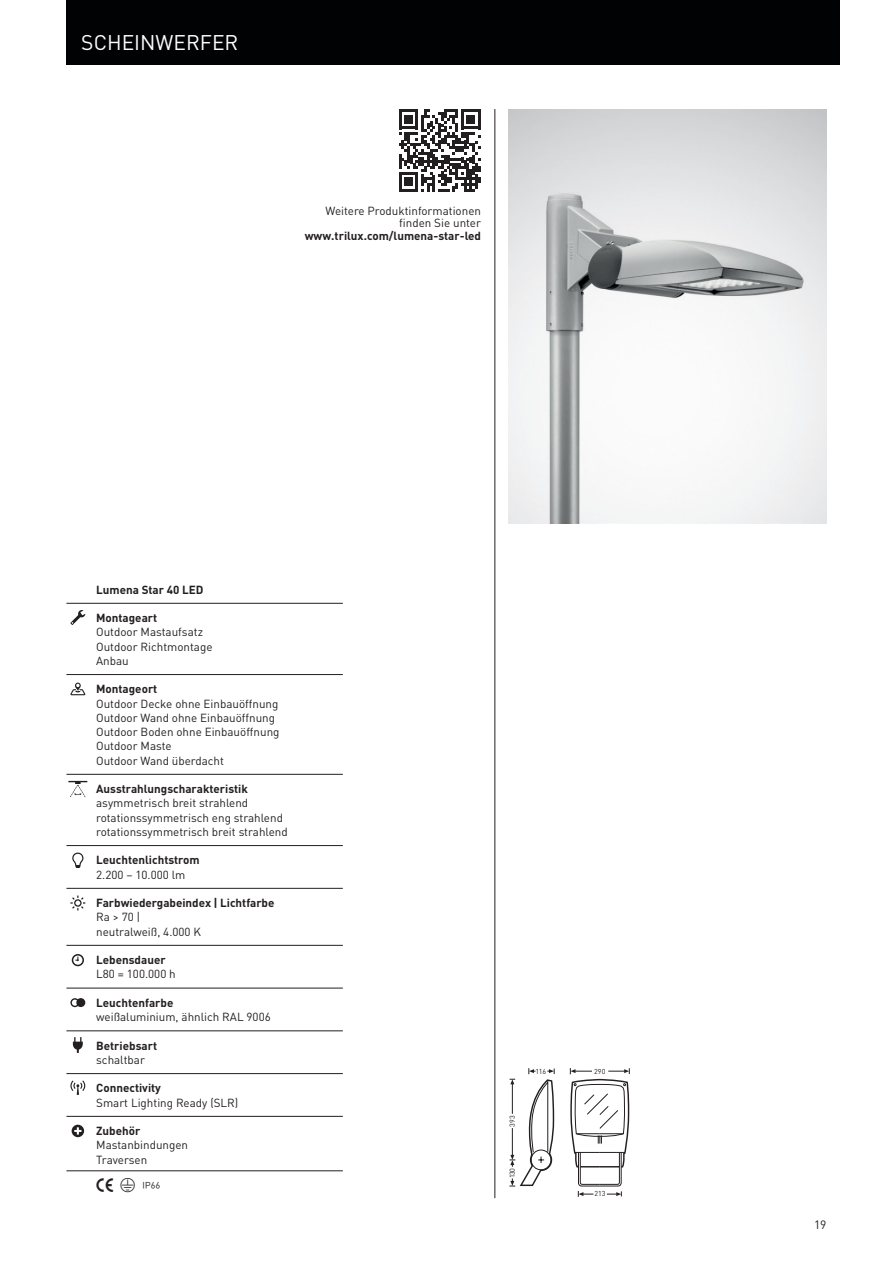
<style>
.page{position:relative;width:893px;height:1263px;background:#fff}
.page>*{position:absolute;margin:0;border:0;box-sizing:border-box;transform-origin:0 0}
.t1{font:21px "Trilux DIN";color:#fff}
.t2{font:17.25px "Trilux Picto";color:#231f20}
.t3{font:12px "Trilux DIN";color:#231f20}
.t4{font:11.7px/14.2px "Trilux DIN";color:#231f20}
.t5{font:700 11.7px "Trilux DIN";color:#231f20}
.t6{font:7.2px "DIN";color:#231f20}
</style>
<div class="page">
<div style="left:66px;top:0;width:774px;height:65px;background:#010203"></div>
<hr style="left:495px;top:109px;width:1px;height:1089px;background:#231f20">
<img style="left:509px;top:109px;width:317px;height:415px">
<svg style="left:509px;top:1068px;width:121px;height:129px"></svg>
<hr style="left:66px;top:603px;width:277px;height:1px;background:#231f20">
<hr style="left:66px;top:674px;width:277px;height:1px;background:#231f20">
<hr style="left:66px;top:774px;width:277px;height:1px;background:#231f20">
<hr style="left:66px;top:845px;width:277px;height:1px;background:#231f20">
<hr style="left:66px;top:888px;width:277px;height:1px;background:#231f20">
<hr style="left:66px;top:945px;width:277px;height:1px;background:#231f20">
<hr style="left:66px;top:988px;width:277px;height:1px;background:#231f20">
<hr style="left:66px;top:1030px;width:277px;height:1px;background:#231f20">
<hr style="left:66px;top:1073px;width:277px;height:1px;background:#231f20">
<hr style="left:66px;top:1116px;width:277px;height:1px;background:#231f20">
<hr style="left:66px;top:1170px;width:277px;height:1px;background:#231f20">
<svg style="left:70px;top:610px;width:15px;height:15px"></svg>
<svg style="left:70px;top:683px;width:15px;height:12px"></svg>
<svg style="left:68px;top:781px;width:19px;height:16px"></svg>
<svg style="left:72px;top:852px;width:11px;height:16px"></svg>
<svg style="left:70px;top:895px;width:15px;height:15px"></svg>
<svg style="left:72px;top:954px;width:12px;height:12px"></svg>
<div style="left:76px;top:998px;width:9px;height:9px;background:#231f20;border-radius:50%"></div>
<svg style="left:70px;top:998px;width:9px;height:9px"></svg>
<svg style="left:73px;top:1037px;width:10px;height:16px"></svg>
<svg style="left:70px;top:1080px;width:15px;height:11px"></svg>
<svg style="left:72px;top:1125px;width:12px;height:12px"></svg>
<svg style="left:399px;top:110px;width:82px;height:81px"></svg>
<h1 class="t1" style="left:81px;top:29px;width:159px">SCHEINWERFER</h1>
<p class="t4" style="left:326px;top:204px;width:157px;line-height:12.8px;text-align:right">Weitere Produktinformationen finden Sie unter</p>
<p class="t5" style="left:305px;top:228px;width:178px">www.trilux.com/lumena-star-led</p>
<p class="t5" style="left:96px;top:582px;width:109px">Lumena Star 40 LED</p>
<p class="t5" style="left:96px;top:610px;width:63px">Montageart</p>
<p class="t4" style="left:96px;top:625px;width:118px">Outdoor Mastaufsatz<br>Outdoor Richtmontage<br>Anbau</p>
<p class="t5" style="left:96px;top:681px;width:63px">Montageort</p>
<p class="t4" style="left:96px;top:696px;width:185px">Outdoor Decke ohne Einbauöffnung<br>Outdoor Wand ohne Einbauöffnung<br>Outdoor Boden ohne Einbauöffnung<br>Outdoor Maste<br>Outdoor Wand überdacht</p>
<p class="t5" style="left:96px;top:781px;width:153px">Ausstrahlungscharakteristik</p>
<p class="t4" style="left:96px;top:796px;width:193px">asymmetrisch breit strahlend rotationssymmetrisch eng strahlend rotationssymmetrisch breit strahlend</p>
<p class="t5" style="left:96px;top:852px;width:105px">Leuchtenlichtstrom</p>
<p class="t4" style="left:96px;top:867px;width:91px">2.200 – 10.000 lm</p>
<p class="t5" style="left:96px;top:895px;width:180px">Farbwiedergabeindex | Lichtfarbe</p>
<p class="t4" style="left:96px;top:910px;width:106px">Ra &gt; 70 | neutralweiß, 4.000 K</p>
<p class="t5" style="left:96px;top:952px;width:71px">Lebensdauer</p>
<p class="t4" style="left:96px;top:967px;width:81px">L80 = 100.000 h</p>
<p class="t5" style="left:96px;top:995px;width:79px">Leuchtenfarbe</p>
<p class="t4" style="left:96px;top:1010px;width:176px">weißaluminium, ähnlich RAL 9006</p>
<p class="t5" style="left:96px;top:1038px;width:62px">Betriebsart</p>
<p class="t4" style="left:96px;top:1052px;width:50px">schaltbar</p>
<p class="t5" style="left:96px;top:1080px;width:66px">Connectivity</p>
<p class="t4" style="left:96px;top:1095px;width:144px">Smart Lighting Ready (SLR)</p>
<p class="t5" style="left:96px;top:1123px;width:46px">Zubehör</p>
<p class="t4" style="left:96px;top:1138px;width:93px">Mastanbindungen<br>Traversen</p>
<h2 class="t2" style="left:96px;top:1178px;width:67px">9a|</h2>
<p class="t6" style="left:508px;top:1126px;width:13px;rotate:-90deg">393</p>
<p class="t6" style="left:507px;top:1178px;width:12px;rotate:-90deg">130</p>
<p class="t6" style="left:536px;top:1066px;width:12px">116</p>
<p class="t6" style="left:594px;top:1066px;width:13px">290</p>
<p class="t6" style="left:594px;top:1189px;width:13px">213</p>
<p class="t3" style="left:814px;top:1217px;width:14px">19</p>
</div>
